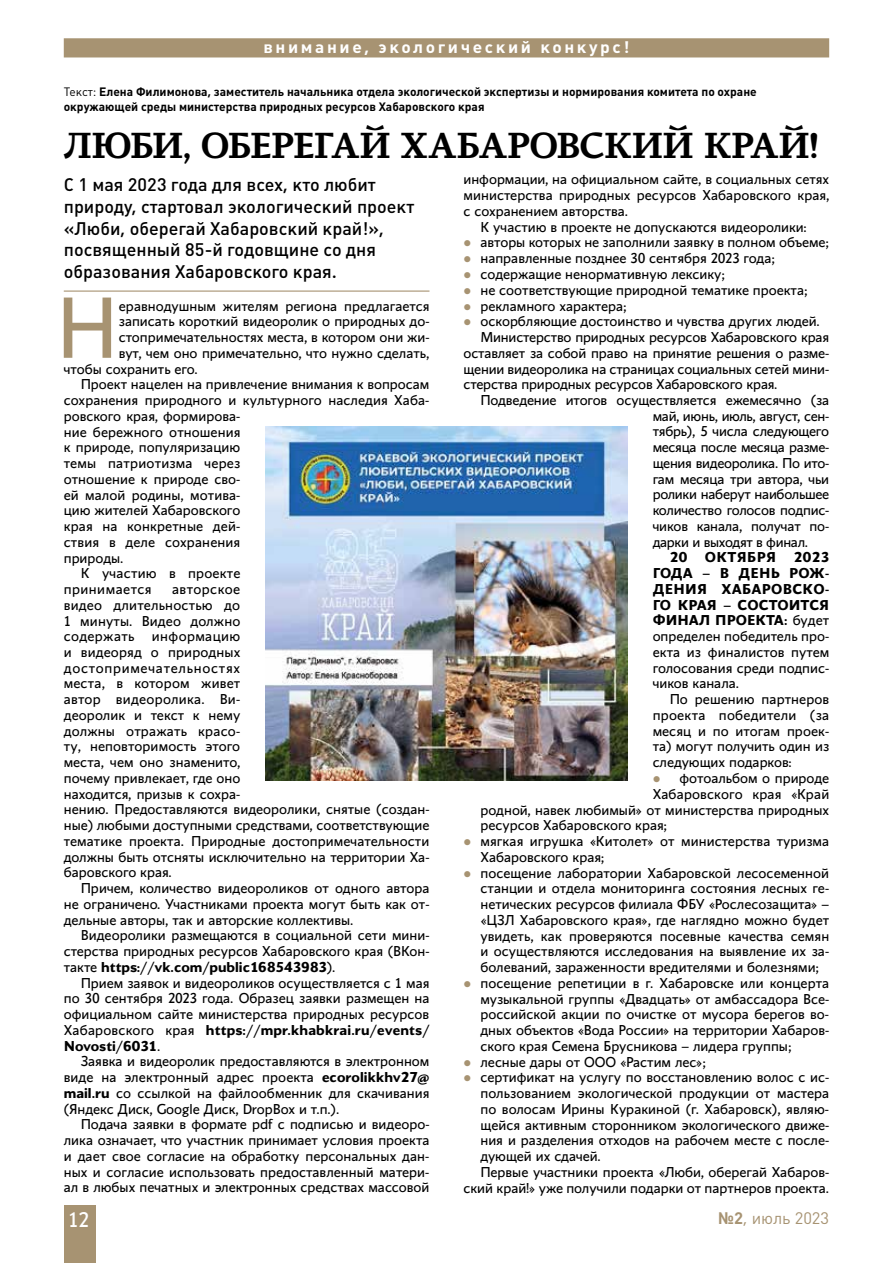
<style>
.page{position:relative;width:893px;height:1263px;background:#fff}
.page>*{position:absolute;margin:0;border:0;box-sizing:border-box;transform-origin:0 0}
.t1{font:86.1px "Conqueror Sans";color:#a79372}
.t2{font:600 36px "Conqueror Slab";letter-spacing:-.015em;color:#000}
.t3{font:21px "Conqueror Sans";color:#fff}
.t4{font:500 18px/21.6px "Plumb";color:#000}
.t5{font:700 16.5px "Plumb";letter-spacing:.15em;color:#fff;scale:1.05 1}
.t6{font:16.5px "Plumb";color:#a79372}
.t7{font:14.25px/15.8px "Conqueror Sans";color:#000;text-align:justify}
.t8{font:14.25px "Conqueror Sans";letter-spacing:-.02em;color:#000}
.t9{font:14.25px "Conqueror Sans";letter-spacing:.035em;color:#000}
.t10{font:700 12px/15px "Plumb";color:#000}
.s1{font-weight:400}
.s2{color:#a79372}
.s3{font-weight:700}
</style>
<div class="page">
<div style="left:64px;top:38px;width:765px;height:19px;background:#a79372"></div>
<hr style="left:64px;top:290px;width:365px;height:2px;background:#a79372">
<img style="left:266px;top:427px;width:361px;height:354px">
<div style="left:64px;top:1205px;width:32px;height:58px;background:#a79372"></div>
<p class="t5" style="left:263px;top:37px;width:350px">внимание, экологический конкурс!</p>
<p class="t10" style="left:64px;top:84px;width:695px"><span class="s1">Текст:</span> Елена Филимонова, заместитель начальника отдела экологической экспертизы и нормирования комитета по охране окружающей среды министерства природных ресурсов Хабаровского края</p>
<h2 class="t2" style="left:64px;top:124px;width:756px">ЛЮБИ, ОБЕРЕГАЙ ХАБАРОВСКИЙ КРАЙ!</h2>
<p class="t4" style="left:64px;top:174px;width:352px">С 1 мая 2023 года для всех, кто любит природу, стартовал экологический проект «Люби, оберегай Хабаровский край!», посвященный 85-й годовщине со дня образования Хабаровского края.</p>
<h1 class="t1" style="left:56px;top:277px;width:64px">Н</h1>
<p class="t7" style="left:119px;top:298px;width:312px">еравнодушным жителям региона предлагается</p>
<p class="t7" style="left:463px;top:172px;width:367px">информации, на официальном сайте, в социальных сетях</p>
<p class="t7" style="left:463px;top:188px;width:367px">министерства природных ресурсов Хабаровского края,</p>
<p class="t7" style="left:463px;top:203px;width:166px">с сохранением авторства.</p>
<p class="t7" style="left:480px;top:219px;width:328px">К участию в проекте не допускаются видеоролики:</p>
<p class="t7" style="left:463px;top:235px;width:367px"><span class="s2">●</span> авторы которых не заполнили заявку в полном объеме;</p>
<p class="t7" style="left:463px;top:251px;width:313px"><span class="s2">●</span> направленные позднее 30 сентября 2023 года;</p>
<p class="t7" style="left:463px;top:266px;width:263px"><span class="s2">●</span> содержащие ненормативную лексику;</p>
<p class="t7" style="left:463px;top:282px;width:346px"><span class="s2">●</span> не соответствующие природной тематике проекта;</p>
<p class="t7" style="left:463px;top:298px;width:165px"><span class="s2">●</span> рекламного характера;</p>
<p class="t7" style="left:463px;top:314px;width:358px"><span class="s2">●</span> оскорбляющие достоинство и чувства других людей.</p>
<p class="t7" style="left:480px;top:329px;width:350px">Министерство природных ресурсов Хабаровского края</p>
<p class="t7" style="left:463px;top:345px;width:367px">оставляет за собой право на принятие решения о разме-</p>
<p class="t7" style="left:463px;top:361px;width:367px">щении видеоролика на страницах социальных сетей мини-</p>
<p class="t7" style="left:463px;top:377px;width:315px">стерства природных ресурсов Хабаровского края.</p>
<p class="t7" style="left:480px;top:392px;width:350px">Подведение итогов осуществляется ежемесячно (за</p>
<p class="t8" style="left:653px;top:407px;width:178px">май, июнь, июль, август, сен-</p>
<p class="t7" style="left:653px;top:424px;width:178px">тябрь), 5 числа следующего</p>
<p class="t8" style="left:653px;top:439px;width:178px">месяца после месяца разме-</p>
<p class="t8" style="left:653px;top:455px;width:178px">щения видеоролика. По ито-</p>
<p class="t7" style="left:653px;top:471px;width:178px">гам месяца три автора, чьи</p>
<p class="t8" style="left:653px;top:486px;width:178px">ролики наберут наибольшее</p>
<p class="t7" style="left:653px;top:503px;width:178px">количество голосов подпис-</p>
<p class="t7" style="left:653px;top:518px;width:178px">чиков канала, получат по-</p>
<p class="t8" style="left:653px;top:533px;width:157px">дарки и выходят в финал.</p>
<p class="t7" style="left:653px;top:550px;width:178px;text-indent:17px"><span class="s3">20 ОКТЯБРЯ 2023<br>ГОДА – В ДЕНЬ РОЖ-ДЕНИЯ ХАБАРОВСКО-ГО КРАЯ – СОСТОИТСЯ ФИНАЛ ПРОЕКТА:</span> будет определен победитель про&shy;екта из финалистов путем голосования среди подпис&shy;чиков канала.</p>
<p class="t7" style="left:653px;top:692px;width:178px;text-indent:17px">По решению партнеров проекта победители (за месяц и по итогам проек&shy;та) могут получить один из следующих подарков:</p>
<p class="t7" style="left:653px;top:770px;width:178px"><span class="s2">●</span> фотоальбом о природе</p>
<p class="t7" style="left:653px;top:786px;width:178px">Хабаровского края «Край</p>
<p class="t7" style="left:480px;top:802px;width:350px">родной, навек любимый» от министерства природных</p>
<p class="t7" style="left:480px;top:818px;width:188px">ресурсов Хабаровского края;</p>
<p class="t7" style="left:480px;top:833px;width:350px;text-indent:-17px"><span class="s2">●</span> мягкая игрушка «Китолет» от министерства туризма<br>Хабаровского края;</p>
<p class="t7" style="left:480px;top:865px;width:350px;text-indent:-17px"><span class="s2">●</span> посещение лаборатории Хабаровской лесосеменной станции и отдела мониторинга состояния лесных ге&shy;нетических ресурсов филиала ФБУ «Рослесозащита» – «ЦЗЛ Хабаровского края», где наглядно можно будет увидеть, как проверяются посевные качества семян и осуществляются исследования на выявление их за&shy;болеваний, зараженности вредителями и болезнями;</p>
<p class="t7" style="left:480px;top:975px;width:350px;text-indent:-17px"><span class="s2">●</span> посещение репетиции в г. Хабаровске или концерта музыкальной группы «Двадцать» от амбассадора Все&shy;российской акции по очистке от мусора берегов во&shy;дных объектов «Вода России» на территории Хабаров&shy;ского края Семена Брусникова – лидера группы;</p>
<p class="t7" style="left:463px;top:1054px;width:244px"><span class="s2">●</span> лесные дары от ООО «Растим лес»;</p>
<p class="t7" style="left:463px;top:1070px;width:367px"><span class="s2">●</span> сертификат на услугу по восстановлению волос с ис-</p>
<p class="t7" style="left:480px;top:1085px;width:350px">пользованием экологической продукции от мастера</p>
<p class="t7" style="left:480px;top:1101px;width:350px">по волосам Ирины Куракиной (г. Хабаровск), являю-</p>
<p class="t7" style="left:480px;top:1117px;width:350px">щейся активным сторонником экологического движе-</p>
<p class="t7" style="left:480px;top:1133px;width:350px">ния и разделения отходов на рабочем месте с после-</p>
<p class="t7" style="left:480px;top:1148px;width:122px">дующей их сдачей.</p>
<p class="t7" style="left:480px;top:1164px;width:350px">Первые участники проекта «Люби, оберегай Хабаров-</p>
<p class="t7" style="left:463px;top:1180px;width:367px">ский край!» уже получили подарки от партнеров проекта.</p>
<p class="t7" style="left:119px;top:314px;width:312px">записать короткий видеоролик о природных до-</p>
<p class="t7" style="left:119px;top:330px;width:312px">стопримечательностях места, в котором они жи-</p>
<p class="t7" style="left:119px;top:345px;width:312px">вут, чем оно примечательно, что нужно сделать,</p>
<p class="t7" style="left:64px;top:361px;width:135px">чтобы сохранить его.</p>
<p class="t7" style="left:81px;top:377px;width:350px">Проект нацелен на привлечение внимания к вопросам</p>
<p class="t7" style="left:64px;top:393px;width:367px">сохранения природного и культурного наследия Хаба-</p>
<p class="t7" style="left:64px;top:408px;width:178px">ровского края, формирова-</p>
<p class="t7" style="left:64px;top:424px;width:178px">ние бережного отношения</p>
<p class="t7" style="left:64px;top:440px;width:178px">к природе, популяризацию</p>
<p class="t7" style="left:64px;top:455px;width:178px">темы патриотизма через</p>
<p class="t7" style="left:64px;top:471px;width:178px">отношение к природе сво-</p>
<p class="t7" style="left:64px;top:487px;width:178px">ей малой родины, мотива-</p>
<p class="t7" style="left:64px;top:503px;width:178px">цию жителей Хабаровского</p>
<p class="t7" style="left:64px;top:518px;width:178px">края на конкретные дей-</p>
<p class="t7" style="left:64px;top:534px;width:178px">ствия в деле сохранения</p>
<p class="t7" style="left:64px;top:550px;width:61px">природы.</p>
<p class="t7" style="left:81px;top:566px;width:161px">К участию в проекте</p>
<p class="t9" style="left:64px;top:581px;width:89px">принимается</p>
<p class="t7" style="left:64px;top:581px;width:367px;text-align:left;text-indent:108px">авторское<br>видео длительностью до<br>1 минуты. Видео должно<br>содержать информацию<br>и видеоряд о природных<br>достопримечательностях<br>места, в котором живет<br>автор видеоролика. Ви-<br>деоролик и текст к нему<br>должны отражать красо-<br>ту, неповторимость этого<br>места, чем оно знаменито,<br>почему привлекает, где оно<br>находится, призыв к сохра-<br>нению. Предоставляются видеоролики, снятые (создан&shy;ные) любыми доступными средствами, соответствующие тематике проекта. Природные достопримечательности должны быть отсняты исключительно на территории Ха&shy;баровского края.</p>
<p class="t7" style="left:64px;top:881px;width:367px;text-indent:17px">Причем, количество видеороликов от одного автора не ограничено. Участниками проекта могут быть как от&shy;дельные авторы, так и авторские коллективы.</p>
<p class="t7" style="left:64px;top:928px;width:367px;text-indent:17px">Видеоролики размещаются в социальной сети мини&shy;стерства природных ресурсов Хабаровского края (ВКон&shy;такте <span class="s3">https://vk.com/public168543983</span>).</p>
<p class="t7" style="left:64px;top:975px;width:367px;text-indent:17px">Прием заявок и видеороликов осуществляется с 1 мая по 30 сентября 2023 года. Образец заявки размещен на официальном сайте министерства природных ресурсов Хабаровского края <span class="s3">https://mpr.khabkrai.ru/events/ Novosti/6031</span>.</p>
<p class="t7" style="left:64px;top:1054px;width:367px;text-indent:17px">Заявка и видеоролик предоставляются в электронном виде на электронный адрес проекта <span class="s3">ecorolikkhv27@ mail.ru</span> со ссылкой на файлообменник для скачивания (Яндекс Диск, Google Диск, DropBox и т.п.).</p>
<p class="t7" style="left:64px;top:1117px;width:367px;text-indent:17px">Подача заявки в формате pdf с подписью и видеоро&shy;лика означает, что участник принимает условия проекта и дает свое согласие на обработку персональных дан&shy;ных и согласие использовать предоставленный матери&shy;ал в любых печатных и электронных средствах массовой</p>
<h3 class="t3" style="left:68px;top:1208px;width:22px">12</h3>
<p class="t6" style="left:718px;top:1209px;width:112px"><span class="s3">№2</span>, июль 2023</p>
</div>
